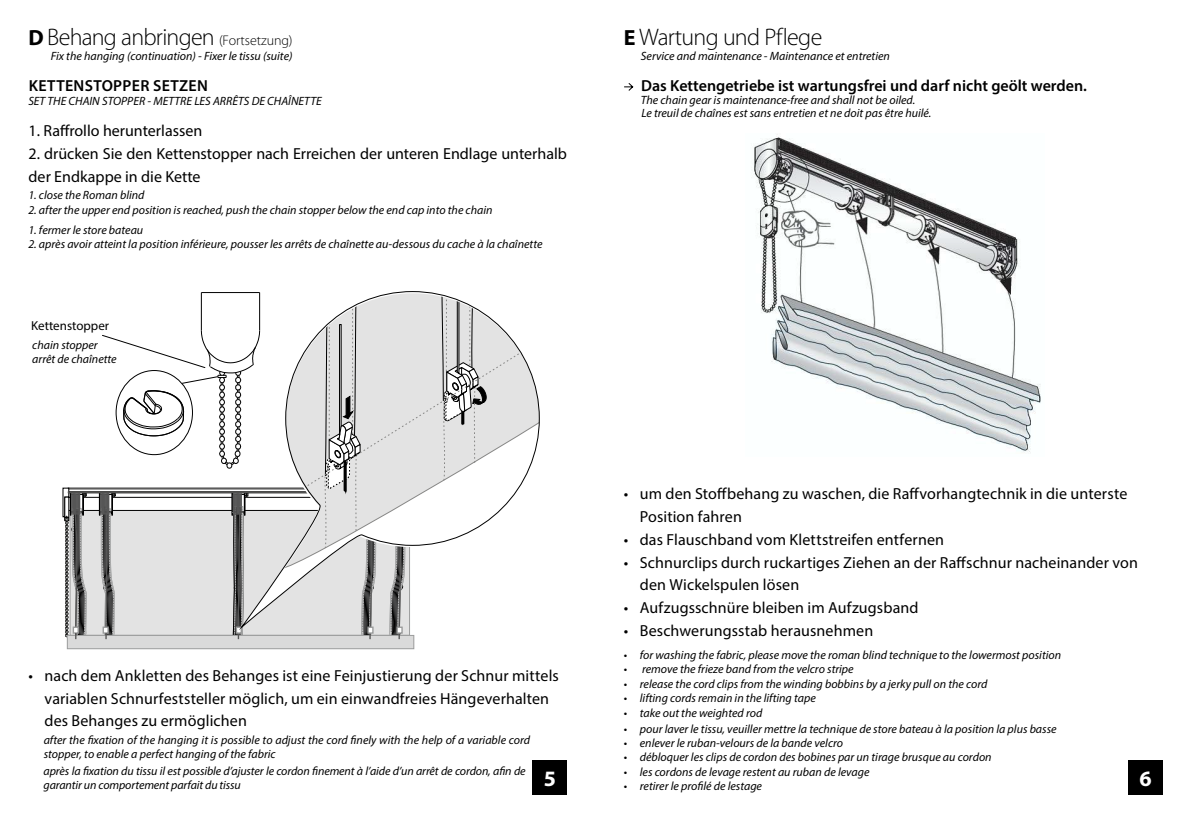
<style>
.page{position:relative;width:1191px;height:840px;background:#fff}
.page>*{position:absolute;margin:0;border:0;box-sizing:border-box;transform-origin:0 0}
.t1{font:300 24px "Myriad Pro";letter-spacing:-.03em;color:#000}
.t2{font:700 22px "Myriad Pro";color:#fff}
.t3{font:16px/22.6px "Myriad Pro";letter-spacing:.005em;color:#000}
.t4{font:600 16px "Myriad Pro";color:#000}
.t5{font:600 16px "Myriad Pro";letter-spacing:.02em;color:#000}
.t6{font:13px "Myriad Pro";color:#000}
.t7{font:italic 12px/14.4px "Myriad Pro";color:#000}
.s1{font-weight:700;font-size:22px}
.s2{font-size:14px}
</style>
<div class="page">
<div style="left:70px;top:504px;width:339px;height:131px;background:#e3e3e3"></div>
<svg style="left:87px;top:493px;width:144px;height:3px"></svg>
<div style="left:65px;top:497px;width:344px;height:13px;background:#fff"></div>
<div style="left:65px;top:496px;width:344px;height:14px;border:1px solid #000"></div>
<div style="left:68px;top:491px;width:341px;height:2px;border:1px solid #515150"></div>
<div style="left:67px;top:635px;width:347px;height:13px;background:#dadada"></div>
<div style="left:67px;top:634px;width:347px;height:14px;border:1px solid #9c9d9d"></div>
<svg style="left:62px;top:487px;width:25px;height:153px"></svg>
<svg style="left:99px;top:491px;width:17px;height:149px"></svg>
<svg style="left:231px;top:491px;width:17px;height:149px"></svg>
<div style="left:236px;top:626px;width:6px;height:7px;border:1px solid #9a9b9b"></div>
<svg style="left:389px;top:628px;width:18px;height:22px"></svg>
<div style="left:396px;top:626px;width:7px;height:7px;border:1px solid #9a9b9b"></div>
<svg style="left:321px;top:627px;width:60px;height:23px"></svg>
<svg style="left:241px;top:291px;width:299px;height:336px"></svg>
<hr style="left:201px;top:292px;width:59px;height:1px;background:#000">
<hr style="left:201px;top:292px;width:1px;height:38px;background:#000">
<hr style="left:259px;top:292px;width:1px;height:38px;background:#000">
<svg style="left:102px;top:330px;width:158px;height:138px"></svg>
<svg style="left:624px;top:83px;width:10px;height:8px"></svg>
<img style="left:753px;top:134px;width:288px;height:319px">
<div style="left:533px;top:760px;width:34px;height:34px;background:#000"></div>
<div style="left:1128px;top:760px;width:34px;height:34px;background:#000"></div>
<h1 class="t1" style="left:28px;top:23px;width:266px"><span class="s1">D</span> Behang anbringen <span class="s2">(Fortsetzung)</span></h1>
<h1 class="t1" style="left:624px;top:23px;width:200px"><span class="s1">E</span> Wartung und Pflege</h1>
<h3 class="t5" style="left:29px;top:75px;width:181px">KETTENSTOPPER SETZEN</h3>
<p class="t7" style="left:51px;top:49px;width:243px">Fix the hanging (continuation) - Fixer le tissu (suite)</p>
<p class="t7" style="left:641px;top:49px;width:251px">Service and maintenance - Maintenance et entretien</p>
<h3 class="t4" style="left:641px;top:75px;width:447px">Das Kettengetriebe ist wartungsfrei und darf nicht geölt werden.</h3>
<p class="t7" style="left:28px;top:94px;width:295px">SET THE CHAIN STOPPER - METTRE LES ARRÊTS DE CHAÎNETTE</p>
<p class="t7" style="left:641px;top:93px;width:276px">The chain gear is maintenance-free and shall not be oiled.</p>
<h3 class="t3" style="left:29px;top:119px;width:175px">1. Raffrollo herunterlassen</h3>
<h3 class="t3" style="left:29px;top:142px;width:540px">2. drücken Sie den Kettenstopper nach Erreichen der unteren Endlage unterhalb der Endkappe in die Kette</h3>
<p class="t7" style="left:28px;top:188px;width:118px">1. close the Roman blind</p>
<p class="t7" style="left:28px;top:202px;width:466px">2. after the upper end position is reached, push the chain stopper below the end cap into the chain</p>
<p class="t7" style="left:28px;top:222px;width:116px">1. fermer le store bateau</p>
<p class="t7" style="left:28px;top:236px;width:515px">2. après avoir atteint la position inférieure, pousser les arrêts de chaînette au-dessous du cache à la chaînette</p>
<p class="t6" style="left:31px;top:317px;width:79px">Kettenstopper</p>
<p class="t7" style="left:32px;top:337px;width:86px">chain stopper arrêt de chaînette</p>
<p class="t7" style="left:641px;top:106px;width:291px">Le treuil de chaînes est sans entretien et ne doit pas être huilé.</p>
<h3 class="t3" style="left:640px;top:482px;width:489px;text-indent:-16px">• um den Stoffbehang zu waschen, die Raffvorhangtechnik in die unterste<br>Position fahren</h3>
<h3 class="t3" style="left:624px;top:527px;width:322px">• das Flauschband vom Klettstreifen entfernen</h3>
<h3 class="t3" style="left:640px;top:550px;width:499px;text-indent:-16px">• Schnurclips durch ruckartiges Ziehen an der Raffschnur nacheinander von den Wickelspulen lösen</h3>
<h3 class="t3" style="left:624px;top:595px;width:296px">• Aufzugsschnüre bleiben im Aufzugsband</h3>
<h3 class="t3" style="left:624px;top:618px;width:251px">• Beschwerungsstab herausnehmen</h3>
<p class="t7" style="left:624px;top:647px;width:439px">• for washing the fabric, please move the roman blind technique to the lowermost position</p>
<p class="t7" style="left:624px;top:661px;width:231px">• remove the frieze band from the velcro stripe</p>
<p class="t7" style="left:624px;top:675px;width:365px">• release the cord clips from the winding bobbins by a jerky pull on the cord</p>
<p class="t7" style="left:624px;top:690px;width:194px">• lifting cords remain in the lifting tape</p>
<p class="t7" style="left:624px;top:704px;width:140px">• take out the weighted rod</p>
<p class="t7" style="left:624px;top:720px;width:434px">• pour laver le tissu, veuiller mettre la technique de store bateau à la position la plus basse</p>
<p class="t7" style="left:624px;top:735px;width:221px">• enlever le ruban-velours de la bande velcro</p>
<p class="t7" style="left:624px;top:749px;width:369px">• débloquer les clips de cordon des bobines par un tirage brusque au cordon</p>
<p class="t7" style="left:624px;top:764px;width:247px">• les cordons de levage restent au ruban de levage</p>
<p class="t7" style="left:624px;top:778px;width:140px">• retirer le profilé de lestage</p>
<h3 class="t3" style="left:44px;top:663px;width:516px;text-indent:-16px">• nach dem Ankletten des Behanges ist eine Feinjustierung der Schnur mittels variablen Schnurfeststeller möglich, um ein einwandfreies Hängeverhalten des Behanges zu ermöglichen</h3>
<p class="t7" style="left:44px;top:732px;width:488px">after the fixation of the hanging it is possible to adjust the cord finely with the help of a variable cord stopper, to enable a perfect hanging of the fabric</p>
<p class="t7" style="left:44px;top:762px;width:483px">après la fixation du tissu il est possible d’ajuster le cordon finement à l’aide d’un arrêt de cordon, afin de garantir un comportement parfait du tissu</p>
<h2 class="t2" style="left:544px;top:763px;width:14px">5</h2>
<h2 class="t2" style="left:1139px;top:763px;width:14px">6</h2>
</div>
